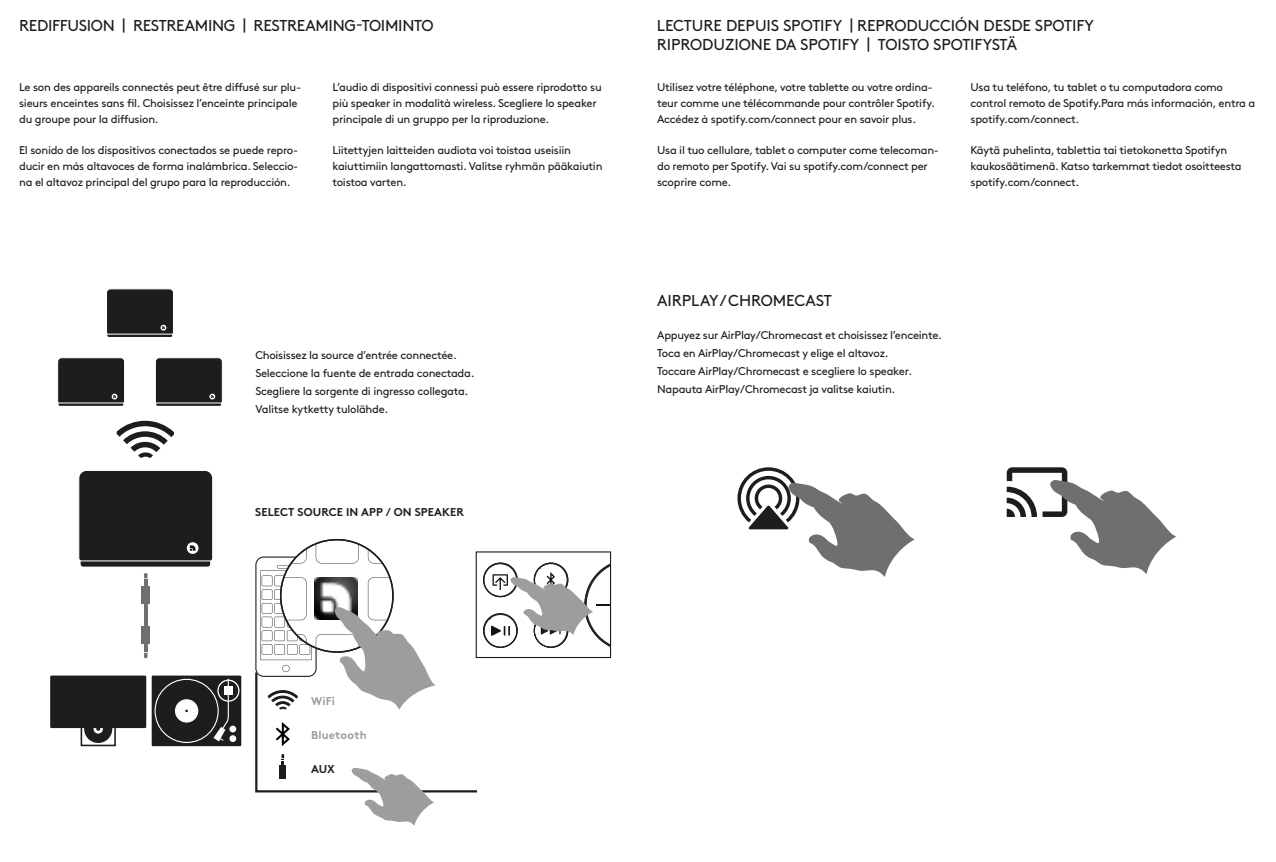
<style>
.page{position:relative;width:1276px;height:862px;background:#fff}
.page>*{position:absolute;margin:0;border:0;box-sizing:border-box;transform-origin:0 0}
.t1{font:15.75px/18.9px "Brown";letter-spacing:-.005em;color:#1d1d1b}
.t2{font:11.25px/15.8px "Brown";letter-spacing:-.025em;color:#1d1d1b}
.t3{font:700 11.25px "Brown";letter-spacing:.01em;color:#1d1d1b}
.t4{font:700 11.25px "Brown";letter-spacing:.01em;color:#9d9d9c}
</style>
<div class="page">
<div style="left:484px;top:614px;width:33px;height:33px;border:1px solid #1d1d1b;border-radius:50%"></div>
<div style="left:484px;top:563px;width:33px;height:33px;border:1px solid #1d1d1b;border-radius:50%"></div>
<div style="left:483px;top:613px;width:35px;height:34px;border:1px solid #1d1d1b;border-radius:50%"></div>
<div style="left:483px;top:562px;width:35px;height:34px;border:1px solid #1d1d1b;border-radius:50%"></div>
<div style="left:476px;top:551px;width:135px;height:106px;border:1px solid #1d1d1b"></div>
<svg style="left:116px;top:420px;width:58px;height:37px"></svg>
<svg style="left:737px;top:467px;width:178px;height:110px"></svg>
<svg style="left:1006px;top:467px;width:170px;height:107px"></svg>
<svg style="left:489px;top:558px;width:121px;height:93px"></svg>
<div style="left:152px;top:675px;width:89px;height:70px;background:#1d1d1b"></div>
<div style="left:224px;top:686px;width:9px;height:8px;background:#fff"></div>
<div style="left:229px;top:725px;width:7px;height:7px;background:#fff;border-radius:50%"></div>
<svg style="left:229px;top:734px;width:7px;height:7px"></svg>
<div style="left:217px;top:679px;width:22px;height:22px;border:1px solid #fff;border-radius:50%"></div>
<svg style="left:154px;top:678px;width:75px;height:65px"></svg>
<div style="left:84px;top:714px;width:28px;height:28px;background:#1d1d1b;border-radius:50%"></div>
<svg style="left:93px;top:723px;width:10px;height:10px"></svg>
<svg style="left:96px;top:727px;width:4px;height:3px"></svg>
<div style="left:50px;top:675px;width:96px;height:52px;background:#1d1d1b"></div>
<div style="left:81px;top:724px;width:35px;height:21px;border:2px solid #1d1d1b"></div>
<div style="left:142px;top:586px;width:8px;height:18px;background:#706f6f"></div>
<svg style="left:144px;top:643px;width:4px;height:14px"></svg>
<svg style="left:144px;top:573px;width:4px;height:13px"></svg>
<div style="left:142px;top:625px;width:8px;height:18px;background:#706f6f"></div>
<hr style="left:144px;top:604px;width:4px;height:21px;background:#706f6f">
<svg style="left:255px;top:538px;width:224px;height:287px"></svg>
<div style="left:78px;top:470px;width:135px;height:96px;background:#1d1d1b"></div>
<svg style="left:57px;top:357px;width:68px;height:48px"></svg>
<svg style="left:155px;top:357px;width:68px;height:48px"></svg>
<svg style="left:106px;top:288px;width:68px;height:49px"></svg>
<h1 class="t1" style="left:19px;top:15px;width:416px">REDIFFUSION | RESTREAMING | RESTREAMING-TOIMINTO</h1>
<p class="t2" style="left:19px;top:78px;width:284px">Le son des appareils connectés peut être diffusé sur plu&shy;sieurs enceintes sans fil. Choisissez l’enceinte principale du groupe pour la diffusion.</p>
<p class="t2" style="left:19px;top:141px;width:281px;text-align:justify">El sonido de los dispositivos conectados se puede repro&shy;ducir en más altavoces de forma inalámbrica. Seleccio&shy;na el altavoz principal del grupo para la reproducción.</p>
<p class="t2" style="left:332px;top:78px;width:271px">L’audio di dispositivi connessi può essere riprodotto su più speaker in modalità wireless. Scegliere lo speaker principale di un gruppo per la riproduzione.</p>
<p class="t2" style="left:332px;top:141px;width:271px">Liitettyjen laitteiden audiota voi toistaa useisiin kaiuttimiin langattomasti. Valitse ryhmän pääkaiutin toistoa varten.</p>
<p class="t2" style="left:255px;top:345px;width:221px;line-height:18px">Choisissez la source d’entrée connectée.<br>Seleccione la fuente de entrada conectada.<br>Scegliere la sorgente di ingresso collegata.<br>Valitse kytketty tulolähde.</p>
<p class="t3" style="left:255px;top:502px;width:210px">SELECT SOURCE IN APP / ON SPEAKER</p>
<h1 class="t1" style="left:657px;top:15px;width:438px">LECTURE DEPUIS SPOTIFY | REPRODUCCIÓN DESDE SPOTIFY<br>RIPRODUZIONE DA SPOTIFY | TOISTO SPOTIFYSTÄ</h1>
<p class="t2" style="left:657px;top:78px;width:279px">Utilisez votre téléphone, votre tablette ou votre ordina&shy;teur comme une télécommande pour contrôler Spotify.<br>Accédez à spotify.com/connect pour en savoir plus.</p>
<p class="t2" style="left:657px;top:141px;width:283px">Usa il tuo cellulare, tablet o computer come telecoman&shy;do remoto per Spotify. Vai su spotify.com/connect per scoprire come.</p>
<p class="t2" style="left:970px;top:78px;width:286px">Usa tu teléfono, tu tablet o tu computadora como control remoto de Spotify.Para más información, entra a spotify.com/connect.</p>
<p class="t2" style="left:970px;top:141px;width:273px">Käytä puhelinta, tablettia tai tietokonetta Spotifyn kaukosäätimenä. Katso tarkemmat tiedot osoitteesta spotify.com/connect.</p>
<h1 class="t1" style="left:657px;top:290px;width:176px">AIRPLAY / CHROMECAST</h1>
<p class="t2" style="left:657px;top:325px;width:286px;line-height:18px">Appuyez sur AirPlay/Chromecast et choisissez l’enceinte.<br>Toca en AirPlay/Chromecast y elige el altavoz.<br>Toccare AirPlay/Chromecast e scegliere lo speaker.<br>Napauta AirPlay/Chromecast ja valitse kaiutin.</p>
<p class="t4" style="left:311px;top:691px;width:25px">WiFi</p>
<p class="t4" style="left:311px;top:725px;width:57px">Bluetooth</p>
<p class="t3" style="left:311px;top:759px;width:25px">AUX</p>
</div>
